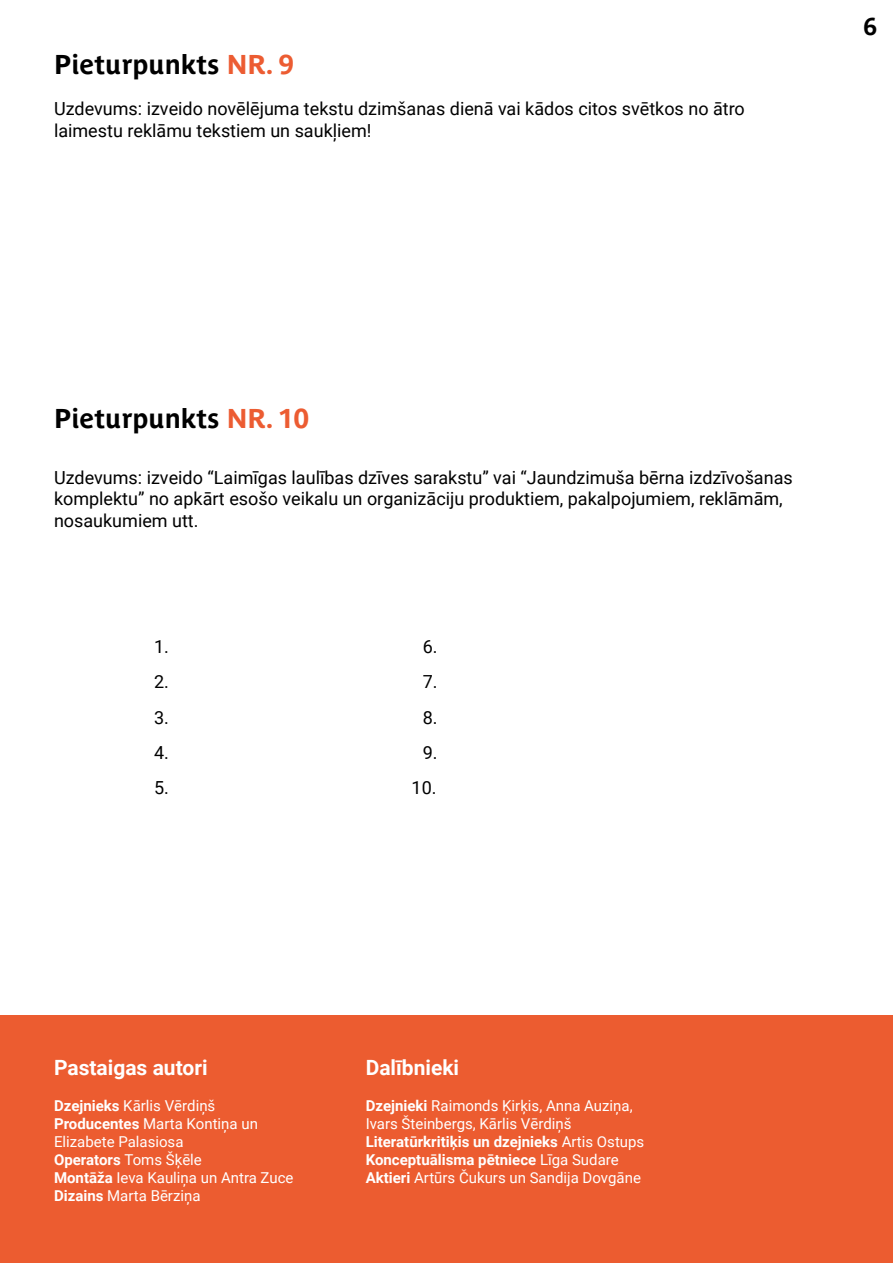
<style>
.page{position:relative;width:893px;height:1263px;background:#fff}
.page>*{position:absolute;margin:0;border:0;box-sizing:border-box;transform-origin:0 0}
.t1{font:700 27px "Parisine Plus Std";color:#000}
.t2{font:700 24px "Parisine Plus Std";color:#000}
.t3{font:700 21px "Roboto";color:#fff}
.t4{font:18px/21.6px "Roboto";color:#000}
.t5{font:15px/18px "Roboto";color:#fff}
.s1{color:#ec5c32}
.s2{font-weight:700}
</style>
<div class="page">
<div style="left:0;top:1015px;width:893px;height:248px;background:#ec5c30"></div>
<h1 class="t1" style="left:54px;top:49px;width:241px">Pieturpunkts <span class="s1">NR. 9</span></h1>
<p class="t4" style="left:54px;top:97px;width:692px">Uzdevums: izveido novēlējuma tekstu dzimšanas dienā vai kādos citos svētkos no ātro laimestu reklāmu tekstiem un saukļiem!</p>
<h2 class="t2" style="left:863px;top:13px;width:15px">6</h2>
<h1 class="t1" style="left:54px;top:403px;width:257px">Pieturpunkts <span class="s1">NR. 10</span></h1>
<p class="t4" style="left:54px;top:466px;width:740px">Uzdevums: izveido “Laimīgas laulības dzīves sarakstu” vai “Jaundzimuša bērna izdzīvošanas komplektu” no apkārt esošo veikalu un organizāciju produktiem, pakalpojumiem, reklāmām, nosaukumiem utt.</p>
<p class="t4" style="left:154px;top:635px;width:16px">1.</p>
<p class="t4" style="left:423px;top:635px;width:16px">6.</p>
<p class="t4" style="left:154px;top:671px;width:16px">2.</p>
<p class="t4" style="left:423px;top:671px;width:16px">7.</p>
<p class="t4" style="left:154px;top:706px;width:16px">3.</p>
<p class="t4" style="left:423px;top:706px;width:16px">8.</p>
<p class="t4" style="left:154px;top:741px;width:16px">4.</p>
<p class="t4" style="left:423px;top:741px;width:16px">9.</p>
<p class="t4" style="left:154px;top:776px;width:16px">5.</p>
<p class="t4" style="left:412px;top:776px;width:26px">10.</p>
<h3 class="t3" style="left:54px;top:1053px;width:155px">Pastaigas autori</h3>
<p class="t5" style="left:54px;top:1096px;width:241px"><span class="s2">Dzejnieks</span> Kārlis Vērdiņš<br><span class="s2">Producentes</span> Marta Kontiņa un<br>Elizabete Palasiosa<br><span class="s2">Operators</span> Toms Šķēle<br><span class="s2">Montāža</span> Ieva Kauliņa un Antra Zuce<br><span class="s2">Dizains</span> Marta Bērziņa</p>
<h3 class="t3" style="left:366px;top:1053px;width:95px">Dalībnieki</h3>
<p class="t5" style="left:366px;top:1096px;width:280px"><span class="s2">Dzejnieki</span> Raimonds Ķirķis, Anna Auziņa, Ivars Šteinbergs, Kārlis Vērdiņš <span class="s2">Literatūrkritiķis un dzejnieks</span> Artis Ostups <span class="s2">Konceptuālisma pētniece</span> Līga Sudare <span class="s2">Aktieri</span> Artūrs Čukurs un Sandija Dovgāne</p>
</div>
